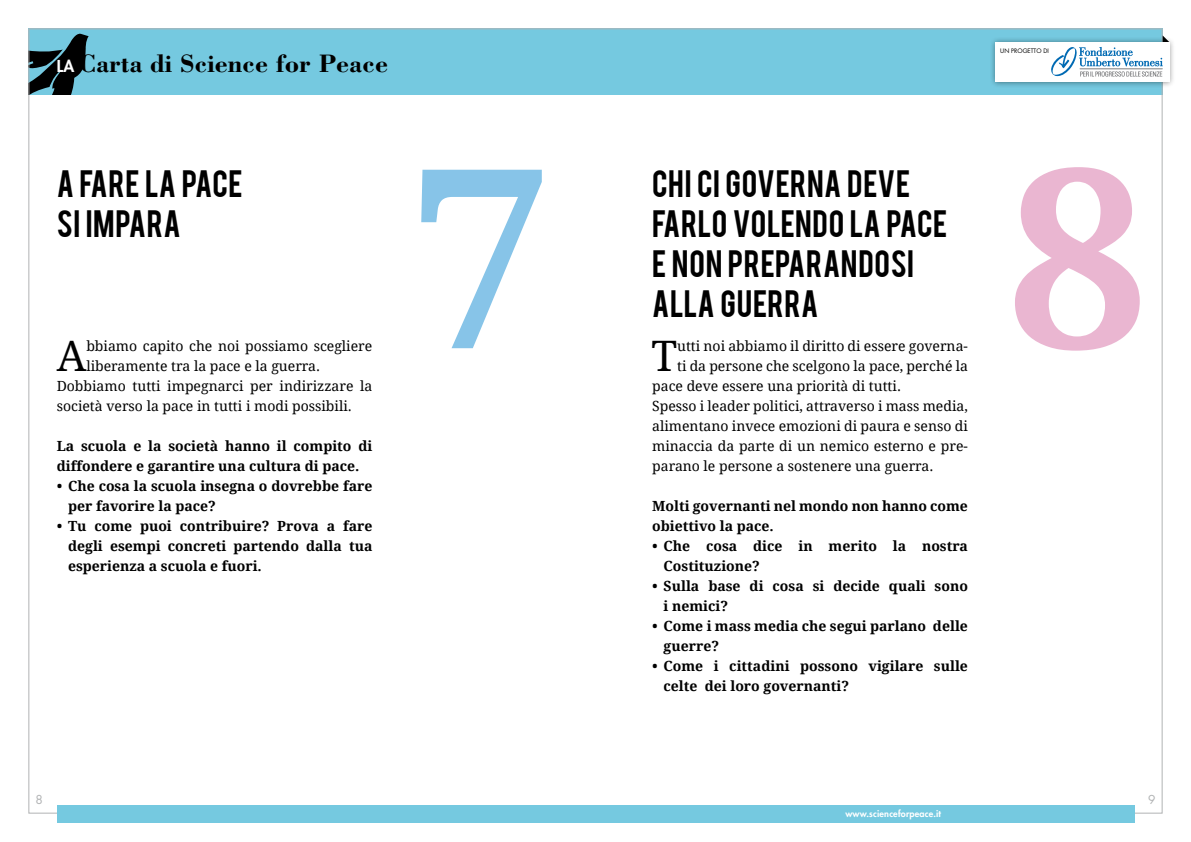
<style>
.page{position:relative;width:1191px;height:842px;background:#fff}
.page>*{position:absolute;margin:0;border:0;box-sizing:border-box;transform-origin:0 0}
.t1{font:700 250px "Droid Serif";color:#87c4e8}
.t2{font:700 250px "Droid Serif";color:#eab6d1}
.t3{font:42px "Droid Serif";color:#000}
.t4{font:30px/40px "Bebas";letter-spacing:.02em;color:#000}
.t5{font:700 26px "Bodoni";color:#000}
.t6{font:700 14px/20px "Droid Serif";color:#000}
.t7{font:14px "Droid Serif";color:#000}
.t8{font:12px "Futura";color:#b1b3b4}
.t9{font:800 9px "Futura";letter-spacing:.02em;color:#fff}
.t10{font:6px "Futura";color:#000}
.s1{font-family:"Futura";font-weight:800;font-size:16px;color:#fff}
</style>
<div class="page">
<div style="left:28px;top:28px;width:1134px;height:67px;background:#75c9e0"></div>
<svg style="left:30px;top:33px;width:59px;height:62px"></svg>
<div style="left:57px;top:805px;width:1077px;height:17px;background:#75c9e0"></div>
<div style="left:989px;top:36px;width:186px;height:52px;background:#000;opacity:.44"></div>
<div style="left:995px;top:42px;width:174px;height:40px;background:#fff"></div>
<svg style="left:1051px;top:35px;width:118px;height:42px"></svg>
<hr style="left:1080px;top:69px;width:82px;height:1px;background:#7b7c7e">
<h3 class="t5" style="left:57px;top:47px;width:333px"><span class="s1">la</span> Carta di Science for Peace</h3>
<p class="t10" style="left:1000px;top:47px;width:50px">UN PROGETTO DI</p>
<h1 class="t1" style="left:410px;top:115px;width:141px">7</h1>
<h1 class="t2" style="left:1007px;top:115px;width:141px">8</h1>
<h3 class="t4" style="left:57px;top:162px;width:187px">A FARE LA PACE<br>SI IMPARA</h3>
<h3 class="t4" style="left:652px;top:162px;width:297px">CHI CI GOVERNA DEVE<br>FARLO VOLENDO LA PACE<br>E NON PREPARANDOSI<br>ALLA GUERRA</h3>
<h2 class="t3" style="left:57px;top:332px;width:31px">A</h2>
<p class="t7" style="left:86px;top:338px;width:287px">bbiamo capito che noi possiamo scegliere</p>
<h2 class="t3" style="left:651px;top:332px;width:27px">T</h2>
<p class="t7" style="left:677px;top:338px;width:292px">utti noi abbiamo il diritto di essere governa-</p>
<p class="t7" style="left:677px;top:358px;width:292px">ti da persone che scelgono la pace, perché la</p>
<p class="t7" style="left:652px;top:378px;width:250px">pace deve essere una priorità di tutti.</p>
<p class="t7" style="left:652px;top:398px;width:317px">Spesso i leader politici, attraverso i mass media,</p>
<p class="t7" style="left:652px;top:418px;width:317px">alimentano invece emozioni di paura e senso di</p>
<p class="t7" style="left:652px;top:438px;width:317px">minaccia da parte di un nemico esterno e pre-</p>
<p class="t7" style="left:652px;top:458px;width:283px">parano le persone a sostenere una guerra.</p>
<p class="t6" style="left:652px;top:496px;width:317px">Molti governanti nel mondo non hanno come obiettivo la pace.</p>
<p class="t6" style="left:663px;top:536px;width:306px;text-indent:-11px">• Che cosa dice in merito la nostra<br>Costituzione?</p>
<p class="t6" style="left:663px;top:576px;width:306px;text-indent:-11px">• Sulla base di cosa si decide quali sono i nemici?</p>
<p class="t6" style="left:663px;top:616px;width:306px;text-indent:-11px">• Come i mass media che segui parlano delle guerre?</p>
<p class="t6" style="left:663px;top:656px;width:306px;text-indent:-11px">• Come i cittadini possono vigilare sulle celte dei loro governanti?</p>
<p class="t7" style="left:86px;top:358px;width:235px">liberamente tra la pace e la guerra.</p>
<p class="t7" style="left:57px;top:378px;width:317px">Dobbiamo tutti impegnarci per indirizzare la</p>
<p class="t7" style="left:57px;top:398px;width:297px">società verso la pace in tutti i modi possibili.</p>
<p class="t6" style="left:57px;top:436px;width:317px">La scuola e la società hanno il compito di diffondere e garantire una cultura di pace.</p>
<p class="t6" style="left:68px;top:476px;width:306px;text-indent:-11px">• Che cosa la scuola insegna o dovrebbe fare per favorire la pace?</p>
<p class="t6" style="left:68px;top:516px;width:306px;text-align:justify;text-indent:-11px">• Tu come puoi contribuire? Prova a fare degli esempi concreti partendo dalla tua esperienza a scuola e fuori.</p>
<p class="t8" style="left:35px;top:792px;width:9px">8</p>
<p class="t8" style="left:1148px;top:792px;width:9px">9</p>
<p class="t9" style="left:845px;top:808px;width:97px">www.scienceforpeace.it</p>
</div>
